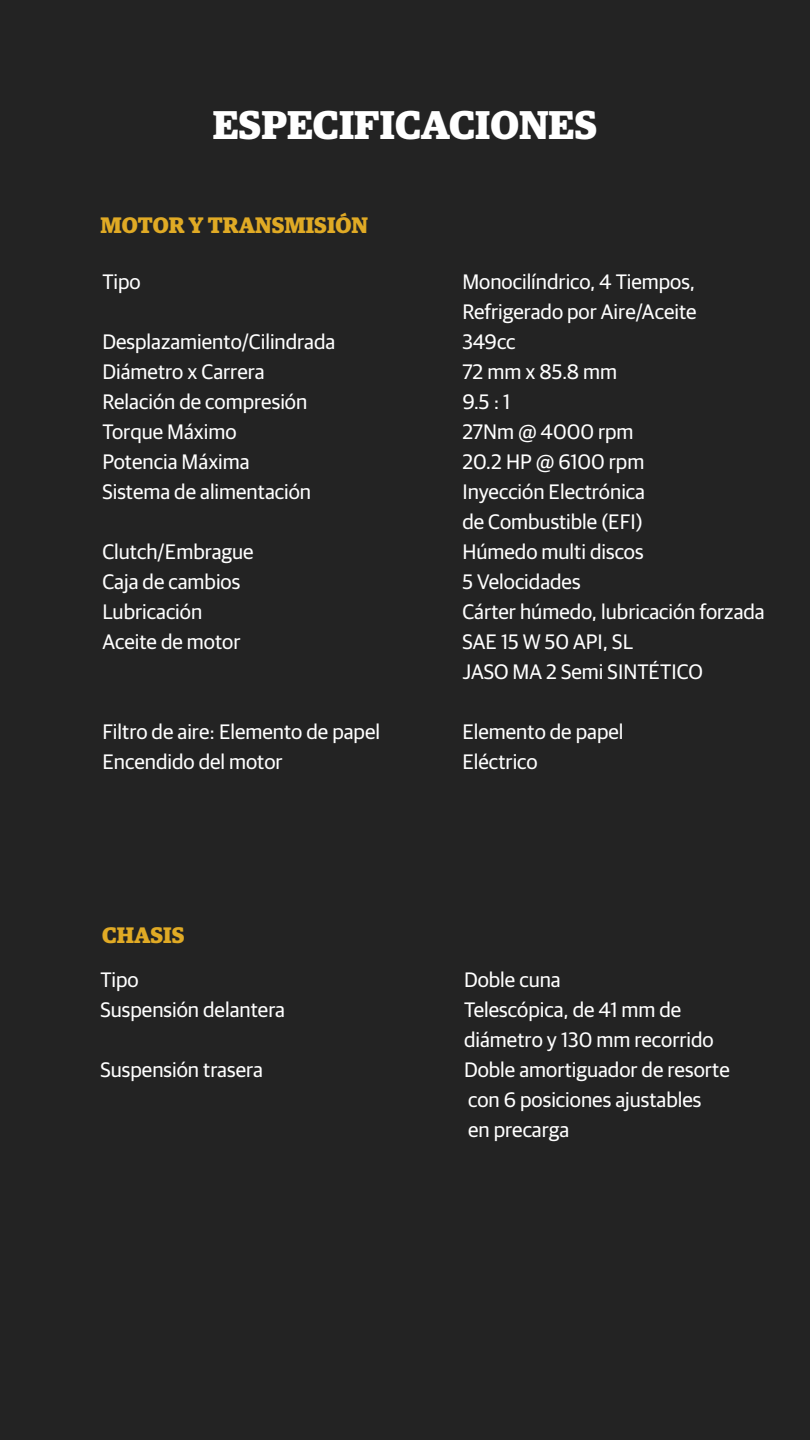
<style>
.page{position:relative;width:810px;height:1440px;background:#232323}
.page>*{position:absolute;margin:0;border:0;box-sizing:border-box;transform-origin:0 0}
.t1{font:700 40.2px "Guardian Egyp";color:#fff}
.t2{font:700 22.5px "Guardian Egyp";color:#e0aa25}
.t3{font:21px/30px "Guardian Sans";color:#fff}
</style>
<div class="page">
<h1 class="t1" style="left:213px;top:95px;width:386px">ESPECIFICACIONES</h1>
<p class="t2" style="left:100px;top:208px;width:269px">MOTOR Y TRANSMISIÓN</p>
<p class="t3" style="left:102px;top:265px;width:40px">Tipo</p>
<p class="t3" style="left:102px;top:325px;width:234px">Desplazamiento/Cilindrada<br>Diámetro x Carrera<br>Relación de compresión<br>Torque Máximo<br>Potencia Máxima<br>Sistema de alimentación</p>
<p class="t3" style="left:102px;top:535px;width:153px">Clutch/Embrague<br>Caja de cambios<br>Lubricación<br>Aceite de motor</p>
<p class="t3" style="left:102px;top:715px;width:279px">Filtro de aire: Elemento de papel<br>Encendido del motor</p>
<p class="t2" style="left:102px;top:918px;width:84px">CHASIS</p>
<p class="t3" style="left:100px;top:963px;width:186px">Tipo<br>Suspensión delantera</p>
<p class="t3" style="left:100px;top:1053px;width:164px">Suspensión trasera</p>
<p class="t3" style="left:462px;top:265px;width:304px">Monocilíndrico, 4 Tiempos,<br>Refrigerado por Aire/Aceite<br>349cc<br>72 mm x 85.8 mm<br>9.5 : 1<br>27Nm @ 4000 rpm<br>20.2 HP @ 6100 rpm<br>Inyección Electrónica<br>de Combustible (EFI)<br>Húmedo multi discos<br>5 Velocidades<br>Cárter húmedo, lubricación forzada<br>SAE 15 W 50 API, SL<br>JASO MA 2 Semi SINTÉTICO</p>
<p class="t3" style="left:462px;top:715px;width:163px">Elemento de papel<br>Eléctrico</p>
<p class="t3" style="left:464px;top:963px;width:267px">Doble cuna<br>Telescópica, de 41 mm de diámetro y 130 mm recorrido<br>Doble amortiguador de resorte con 6 posiciones ajustables<br>en precarga</p>
</div>
